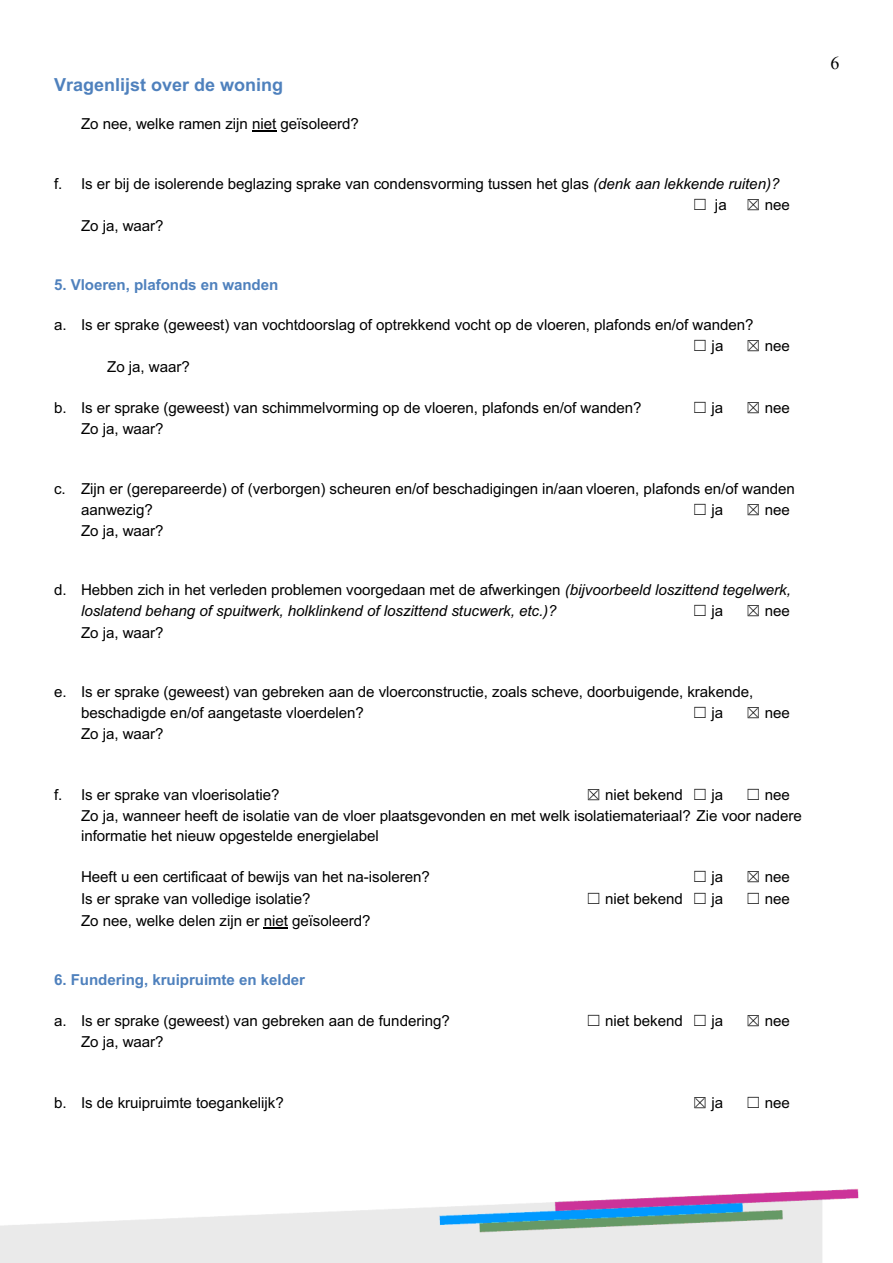
<style>
.page{position:relative;width:893px;height:1263px;background:#fff}
.page>*{position:absolute;margin:0;border:0;box-sizing:border-box;transform-origin:0 0}
.t1{font:700 18px "Arial";color:#4f81bd}
.t2{font:18px "Times New Roman";color:#000}
.t3{font:15.15px/20.9px "Arial";letter-spacing:-.005em;color:#000}
.t4{font:italic 15.15px/20.9px "Arial";letter-spacing:-.005em;color:#000}
.t5{font:700 15.15px "Arial";letter-spacing:-.005em;color:#4f81bd}
.s1{font-style:italic}
.s2{font-family:"MS Gothic"}
.s3{font-style:normal}
</style>
<div class="page">
<img style="left:0;top:1188px;width:859px;height:75px">
<svg style="left:252px;top:131px;width:24px;height:1px"></svg>
<svg style="left:264px;top:927px;width:24px;height:1px"></svg>
<p class="t1" style="left:54px;top:74px;width:231px">Vragenlijst over de woning</p>
<p class="t3" style="left:81px;top:114px;width:279px">Zo nee, welke ramen zijn niet geïsoleerd?</p>
<p class="t3" style="left:692px;top:173px;width:88px;text-indent:-638px">f. Is er bij de isolerende beglazing sprake van condensvorming tussen het glas <span class="s1">(denk aan lekkende ruiten)? </span><span class="s2">☐</span> ja</p>
<p class="t3" style="left:745px;top:194px;width:46px"><span class="s2">☒</span> nee</p>
<p class="t3" style="left:81px;top:215px;width:84px">Zo ja, waar?</p>
<p class="t5" style="left:54px;top:276px;width:226px">5. Vloeren, plafonds en wanden</p>
<p class="t3" style="left:692px;top:314px;width:63px;text-indent:-638px">a. Is er sprake (geweest) van vochtdoorslag of optrekkend vocht op de vloeren, plafonds en/of wanden? <span class="s2">☐</span> ja</p>
<p class="t3" style="left:745px;top:335px;width:46px"><span class="s2">☒</span> nee</p>
<p class="t3" style="left:107px;top:357px;width:84px">Zo ja, waar?</p>
<p class="t3" style="left:54px;top:397px;width:589px">b. Is er sprake (geweest) van schimmelvorming op de vloeren, plafonds en/of wanden?</p>
<p class="t3" style="left:692px;top:397px;width:32px"><span class="s2">☐</span> ja</p>
<p class="t3" style="left:745px;top:397px;width:46px"><span class="s2">☒</span> nee</p>
<p class="t3" style="left:81px;top:418px;width:84px">Zo ja, waar?</p>
<p class="t3" style="left:81px;top:478px;width:715px;line-height:21.3px;text-indent:-27px">c. Zijn er (gerepareerde) of (verborgen) scheuren en/of beschadigingen in/aan vloeren, plafonds en/of wanden aanwezig?</p>
<p class="t3" style="left:692px;top:499px;width:32px"><span class="s2">☐</span> ja</p>
<p class="t3" style="left:745px;top:499px;width:46px"><span class="s2">☒</span> nee</p>
<p class="t3" style="left:81px;top:520px;width:84px">Zo ja, waar?</p>
<p class="t4" style="left:81px;top:580px;width:711px;text-indent:-27px"><span class="s3">d. Hebben zich in het verleden problemen voorgedaan met de afwerkingen</span> (bijvoorbeeld loszittend tegelwerk, loslatend behang of spuitwerk, holklinkend of loszittend stucwerk, etc.)?</p>
<p class="t3" style="left:692px;top:601px;width:32px"><span class="s2">☐</span> ja</p>
<p class="t3" style="left:745px;top:601px;width:46px"><span class="s2">☒</span> nee</p>
<p class="t3" style="left:81px;top:622px;width:84px">Zo ja, waar?</p>
<p class="t3" style="left:81px;top:682px;width:673px;text-indent:-27px">e. Is er sprake (geweest) van gebreken aan de vloerconstructie, zoals scheve, doorbuigende, krakende, beschadigde en/of aangetaste vloerdelen?</p>
<p class="t3" style="left:692px;top:703px;width:32px"><span class="s2">☐</span> ja</p>
<p class="t3" style="left:745px;top:703px;width:46px"><span class="s2">☒</span> nee</p>
<p class="t3" style="left:81px;top:724px;width:84px">Zo ja, waar?</p>
<p class="t3" style="left:54px;top:784px;width:227px">f. Is er sprake van vloerisolatie?</p>
<p class="t3" style="left:586px;top:784px;width:139px"><span class="s2">☒</span> niet bekend <span class="s2">☐</span> ja</p>
<p class="t3" style="left:81px;top:784px;width:722px;line-height:21.3px;text-indent:664px"><span class="s2">☐</span> nee<br>Zo ja, wanneer heeft de isolatie van de vloer plaatsgevonden en met welk isolatiemateriaal? Zie voor nadere</p>
<p class="t3" style="left:81px;top:825px;width:299px">informatie het nieuw opgestelde energielabel</p>
<p class="t3" style="left:81px;top:866px;width:350px">Heeft u een certificaat of bewijs van het na-isoleren?</p>
<p class="t3" style="left:692px;top:866px;width:32px"><span class="s2">☐</span> ja</p>
<p class="t3" style="left:745px;top:866px;width:46px"><span class="s2">☒</span> nee</p>
<p class="t3" style="left:81px;top:889px;width:231px">Is er sprake van volledige isolatie?</p>
<p class="t3" style="left:586px;top:889px;width:139px"><span class="s2">☐</span> niet bekend <span class="s2">☐</span> ja</p>
<p class="t3" style="left:745px;top:889px;width:46px"><span class="s2">☐</span> nee</p>
<p class="t3" style="left:81px;top:910px;width:291px">Zo nee, welke delen zijn er niet geïsoleerd?</p>
<p class="t5" style="left:54px;top:971px;width:252px">6. Fundering, kruipruimte en kelder</p>
<p class="t3" style="left:54px;top:1010px;width:397px">a. Is er sprake (geweest) van gebreken aan de fundering?</p>
<p class="t3" style="left:586px;top:1010px;width:139px"><span class="s2">☐</span> niet bekend <span class="s2">☐</span> ja</p>
<p class="t3" style="left:745px;top:1010px;width:46px"><span class="s2">☒</span> nee</p>
<p class="t3" style="left:81px;top:1031px;width:84px">Zo ja, waar?</p>
<p class="t3" style="left:54px;top:1092px;width:231px">b. Is de kruipruimte toegankelijk?</p>
<p class="t3" style="left:692px;top:1092px;width:32px"><span class="s2">☒</span> ja</p>
<p class="t3" style="left:745px;top:1092px;width:46px"><span class="s2">☐</span> nee</p>
<p class="t2" style="left:830px;top:53px;width:10px">6</p>
</div>
